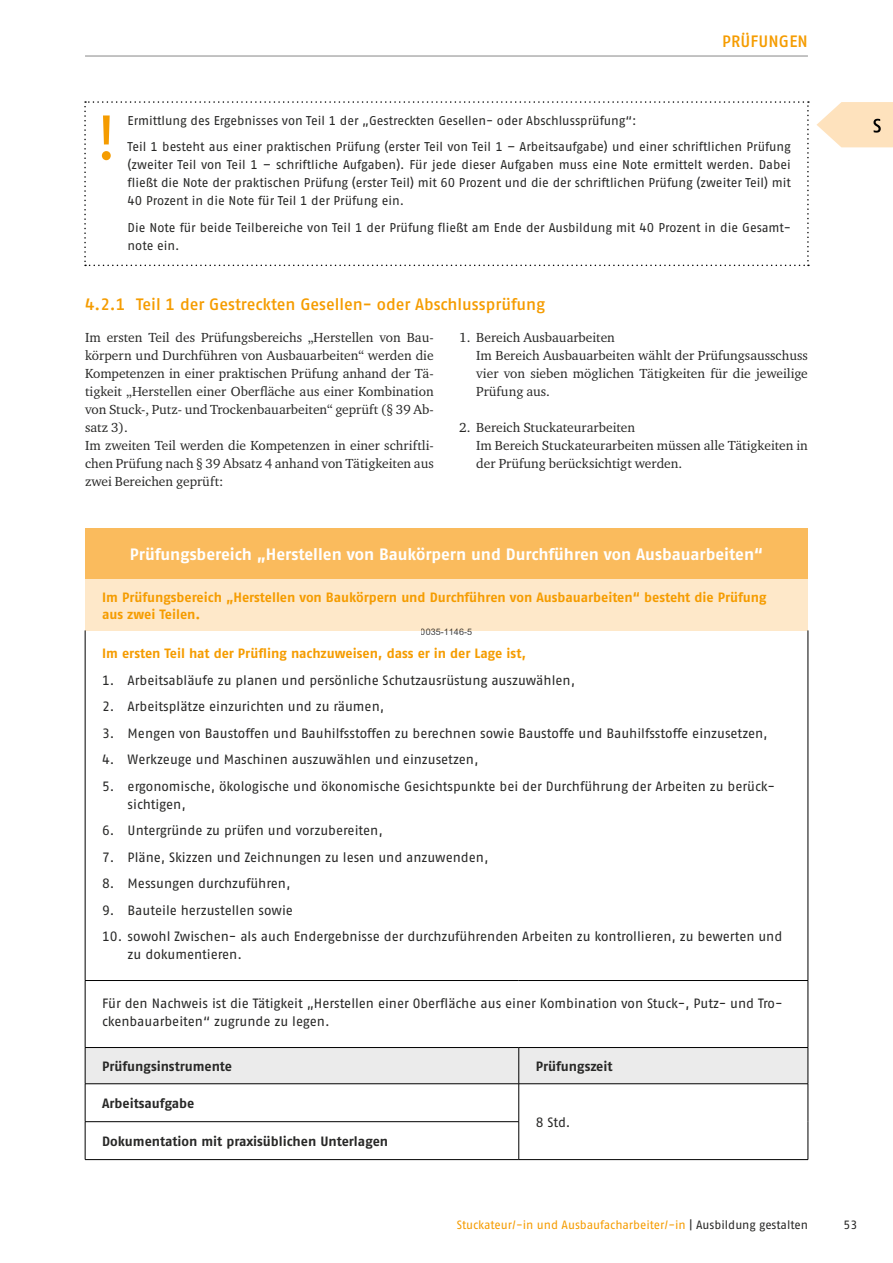
<style>
.page{position:relative;width:893px;height:1263px;background:#fff}
.page>*{position:absolute;margin:0;border:0;box-sizing:border-box;transform-origin:0 0}
.t1{font:63px "Fago Pro";color:#f59c00}
.exams_areas_head{font:700 16.5px "Fago Pro";letter-spacing:-.005em;color:#fff}
.headlines_headline_3_column{font:500 16.5px "Fago Pro";color:#f59c00}
.exams_areas_basic{font:13.5px/18px "Fago Pro";letter-spacing:-.005em;color:#282827}
.flowing_text_basic{font:13.5px/18px "Charter ITC Pro";color:#282827;text-align:justify}
.exams_areas_basic_blue{font:700 13.5px/16.5px "Fago Pro";letter-spacing:-.005em;color:#f59c00}
.exams_areas_bold_9pt{font:700 13.5px "Fago Pro";letter-spacing:-.005em;color:#282827}
.flowing_text_box_punktiert{font:12.75px/18px "Fago Pro";letter-spacing:-.005em;color:#282827;text-align:justify}
.t2{font:12px "Fago Pro";letter-spacing:-.005em;color:#f59c00}
.t3{font:12px "Fago Pro";color:#282827}
.t4{font:9px "Arial";color:rgb(0 0 0/.75)}
.s1{color:#282827}
</style>
<div class="page">
<hr style="left:85px;top:56px;width:723px;height:1px;background:#878787">
<svg style="left:84px;top:101px;width:725px;height:165px"></svg>
<div style="left:85px;top:528px;width:723px;height:51px;background:#fabb5d"></div>
<div style="left:85px;top:579px;width:723px;height:51px;background:#fee8c9"></div>
<div style="left:86px;top:1048px;width:722px;height:35px;background:#ebebeb"></div>
<hr style="left:85px;top:630px;width:1px;height:350px;background:#000">
<hr style="left:808px;top:630px;width:1px;height:350px;background:#000">
<hr style="left:85px;top:980px;width:1px;height:67px;background:#000">
<hr style="left:808px;top:980px;width:1px;height:67px;background:#000">
<hr style="left:85px;top:980px;width:434px;height:1px;background:#000">
<hr style="left:519px;top:980px;width:289px;height:1px;background:#000">
<hr style="left:85px;top:1047px;width:434px;height:1px;background:#000">
<hr style="left:85px;top:1047px;width:1px;height:37px;background:#000">
<hr style="left:519px;top:1047px;width:289px;height:1px;background:#000">
<hr style="left:518px;top:1047px;width:1px;height:37px;background:#000">
<hr style="left:808px;top:1047px;width:1px;height:37px;background:#000">
<hr style="left:85px;top:1083px;width:434px;height:1px;background:#000">
<hr style="left:85px;top:1084px;width:1px;height:37px;background:#000">
<hr style="left:519px;top:1083px;width:289px;height:1px;background:#000">
<hr style="left:518px;top:1084px;width:1px;height:37px;background:#000">
<hr style="left:808px;top:1084px;width:1px;height:38px;background:#000">
<hr style="left:85px;top:1121px;width:434px;height:1px;background:#000">
<hr style="left:85px;top:1122px;width:1px;height:37px;background:#000">
<hr style="left:518px;top:1122px;width:1px;height:37px;background:#000">
<hr style="left:808px;top:1122px;width:1px;height:37px;background:#000">
<hr style="left:85px;top:1159px;width:434px;height:1px;background:#000">
<hr style="left:519px;top:1159px;width:289px;height:1px;background:#000">
<svg style="left:816px;top:102px;width:77px;height:45px"></svg>
<p class="headlines_headline_3_column" style="left:722px;top:31px;width:87px">PRÜFUNGEN</p>
<h1 class="t1" style="left:96px;top:100px;width:23px">!</h1>
<p class="flowing_text_box_punktiert" style="left:128px;top:111px;width:510px">Ermittlung des Ergebnisses von Teil 1 der „Gestreckten Gesellen- oder Abschlussprüfung“:</p>
<p class="flowing_text_box_punktiert" style="left:128px;top:138px;width:665px">Teil 1 besteht aus einer praktischen Prüfung (erster Teil von Teil 1 – Arbeitsaufgabe) und einer schriftlichen Prüfung (zweiter Teil von Teil 1 – schriftliche Aufgaben). Für jede dieser Aufgaben muss eine Note ermittelt werden. Dabei fließt die Note der praktischen Prüfung (erster Teil) mit 60 Prozent und die der schriftlichen Prüfung (zweiter Teil) mit 40 Prozent in die Note für Teil 1 der Prüfung ein.</p>
<p class="flowing_text_box_punktiert" style="left:128px;top:219px;width:665px">Die Note für beide Teilbereiche von Teil 1 der Prüfung fließt am Ende der Ausbildung mit 40 Prozent in die Gesamt&shy;note ein.</p>
<h3 class="headlines_headline_3_column" style="left:85px;top:294px;width:462px">4.2.1 Teil 1 der Gestreckten Gesellen- oder Abschlussprüfung</h3>
<p class="flowing_text_basic" style="left:85px;top:328px;width:350px">Im ersten Teil des Prüfungsbereichs „Herstellen von Bau&shy;körpern und Durchführen von Ausbauarbeiten“ werden die Kompetenzen in einer praktischen Prüfung anhand der Tä&shy;tigkeit „Herstellen einer Oberfläche aus einer Kombination von Stuck-, Putz- und Trockenbauarbeiten“ geprüft (§ 39 Ab&shy;satz 3).</p>
<p class="flowing_text_basic" style="left:85px;top:436px;width:350px">Im zweiten Teil werden die Kompetenzen in einer schriftli&shy;chen Prüfung nach § 39 Absatz 4 anhand von Tätigkeiten aus zwei Bereichen geprüft:</p>
<p class="flowing_text_basic" style="left:459px;top:328px;width:157px">1. Bereich Ausbauarbeiten</p>
<p class="flowing_text_basic" style="left:476px;top:346px;width:333px">Im Bereich Ausbauarbeiten wählt der Prüfungsausschuss vier von sieben möglichen Tätigkeiten für die jeweilige Prüfung aus.</p>
<p class="flowing_text_basic" style="left:459px;top:418px;width:177px">2. Bereich Stuckateurarbeiten</p>
<p class="flowing_text_basic" style="left:476px;top:436px;width:333px">Im Bereich Stuckateurarbeiten müssen alle Tätigkeiten in der Prüfung berücksichtigt werden.</p>
<p class="exams_areas_head" style="left:130px;top:545px;width:635px">Prüfungsbereich „Herstellen von Baukörpern und Durchführen von Ausbauarbeiten“</p>
<p class="exams_areas_basic_blue" style="left:102px;top:589px;width:666px">Im Prüfungsbereich „Herstellen von Baukörpern und Durchführen von Ausbauarbeiten“ besteht die Prüfung aus zwei Teilen.</p>
<p class="exams_areas_basic_blue" style="left:102px;top:645px;width:426px">Im ersten Teil hat der Prüfling nachzuweisen, dass er in der Lage ist,</p>
<p class="exams_areas_basic" style="left:102px;top:671px;width:474px">1. Arbeitsabläufe zu planen und persönliche Schutzausrüstung auszuwählen,</p>
<p class="exams_areas_basic" style="left:102px;top:697px;width:284px">2. Arbeitsplätze einzurichten und zu räumen,</p>
<p class="exams_areas_basic" style="left:102px;top:724px;width:667px">3. Mengen von Baustoffen und Bauhilfsstoffen zu berechnen sowie Baustoffe und Bauhilfsstoffe einzusetzen,</p>
<p class="exams_areas_basic" style="left:102px;top:750px;width:378px">4. Werkzeuge und Maschinen auszuwählen und einzusetzen,</p>
<p class="exams_areas_basic" style="left:128px;top:777px;width:649px;text-indent:-26px">5. ergonomische, ökologische und ökonomische Gesichtspunkte bei der Durchführung der Arbeiten zu berück&shy;sichtigen,</p>
<p class="exams_areas_basic" style="left:102px;top:821px;width:282px">6. Untergründe zu prüfen und vorzubereiten,</p>
<p class="exams_areas_basic" style="left:102px;top:848px;width:388px">7. Pläne, Skizzen und Zeichnungen zu lesen und anzuwenden,</p>
<p class="exams_areas_basic" style="left:102px;top:874px;width:190px">8. Messungen durchzuführen,</p>
<p class="exams_areas_basic" style="left:102px;top:901px;width:192px">9. Bauteile herzustellen sowie</p>
<p class="exams_areas_basic" style="left:128px;top:927px;width:656px;text-indent:-26px">10. sowohl Zwischen- als auch Endergebnisse der durchzuführenden Arbeiten zu kontrollieren, zu bewerten und zu dokumentieren.</p>
<p class="exams_areas_basic" style="left:102px;top:994px;width:682px">Für den Nachweis ist die Tätigkeit „Herstellen einer Oberfläche aus einer Kombination von Stuck-, Putz- und Tro&shy;ckenbauarbeiten“ zugrunde zu legen.</p>
<p class="exams_areas_bold_9pt" style="left:102px;top:1058px;width:131px">Prüfungsinstrumente</p>
<p class="exams_areas_bold_9pt" style="left:536px;top:1058px;width:78px">Prüfungszeit</p>
<p class="exams_areas_bold_9pt" style="left:102px;top:1095px;width:94px">Arbeitsaufgabe</p>
<p class="exams_areas_basic" style="left:536px;top:1113px;width:36px">8 Std.</p>
<p class="exams_areas_bold_9pt" style="left:102px;top:1133px;width:288px">Dokumentation mit praxisüblichen Unterlagen</p>
<p class="t4" style="left:421px;top:625px;width:53px">0035-1146-5</p>
<p class="t2" style="left:457px;top:1218px;width:353px">Stuckateur/-in und Ausbaufacharbeiter/-in <span class="s1">| Ausbildung gestalten</span></p>
<p class="t3" style="left:843px;top:1218px;width:15px">53</p>
</div>
